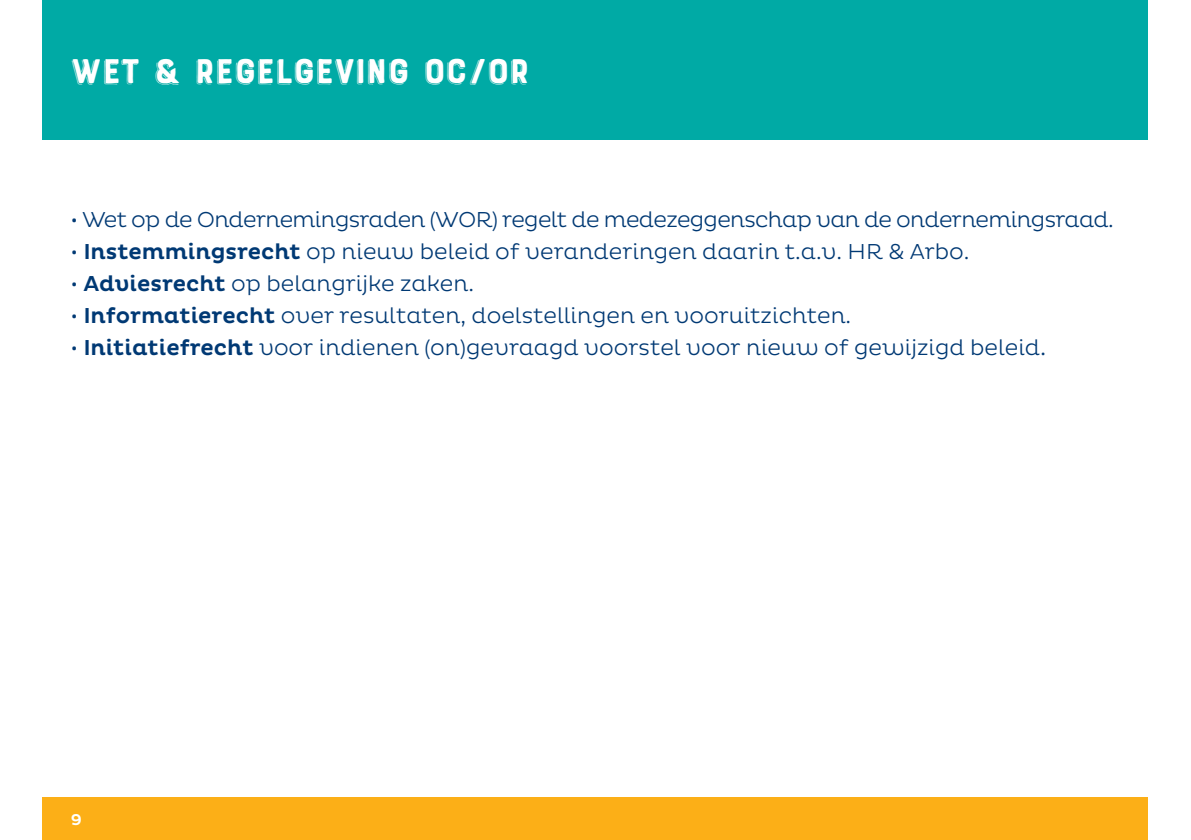
<style>
.page{position:relative;width:1191px;height:840px;background:#fff}
.page>*{position:absolute;margin:0;border:0;box-sizing:border-box;transform-origin:0 0}
.t1{font:36px "Bourton Hand Drop Line";color:#fff}
.t2{font:300 22px "Pluto";color:#003974}
.t3{font:300 22px "Pluto";letter-spacing:-.03em;color:#003974}
.t4{font:500 16px "Pluto";color:#fff}
.s1{font-weight:500}
.s2{font-size:24px}
</style>
<div class="page">
<div style="left:43px;top:0;width:1105px;height:140px;background:#00aaa5"></div>
<div style="left:43px;top:797px;width:1105px;height:42px;background:#fcaf17"></div>
<p class="t1" style="left:71px;top:49px;width:460px">WET &amp; REGELGEVING OC/OR</p>
<p class="t3" style="left:71px;top:207px;width:1044px">• Wet op de Ondernemingsraden (WOR) regelt de medezeggenschap van de ondernemingsraad.</p>
<p class="t2" style="left:71px;top:239px;width:900px">• <span class="s1">Instemmingsrecht</span> op nieuw beleid of veranderingen daarin t.a.v. HR &amp; Arbo.</p>
<p class="t2" style="left:71px;top:271px;width:404px">• <span class="s1">Adviesrecht</span> op belangrijke zaken.</p>
<p class="t2" style="left:71px;top:303px;width:782px">• <span class="s1">Informatierecht</span> over resultaten, doelstellingen en vooruitzichten.</p>
<p class="t2" style="left:71px;top:335px;width:977px">• <span class="s1">Initiatiefrecht</span> voor indienen (on)gevraagd voorstel voor nieuw of gewijzigd beleid<span class="s2">.</span></p>
<p class="t4" style="left:71px;top:810px;width:13px">9</p>
</div>
